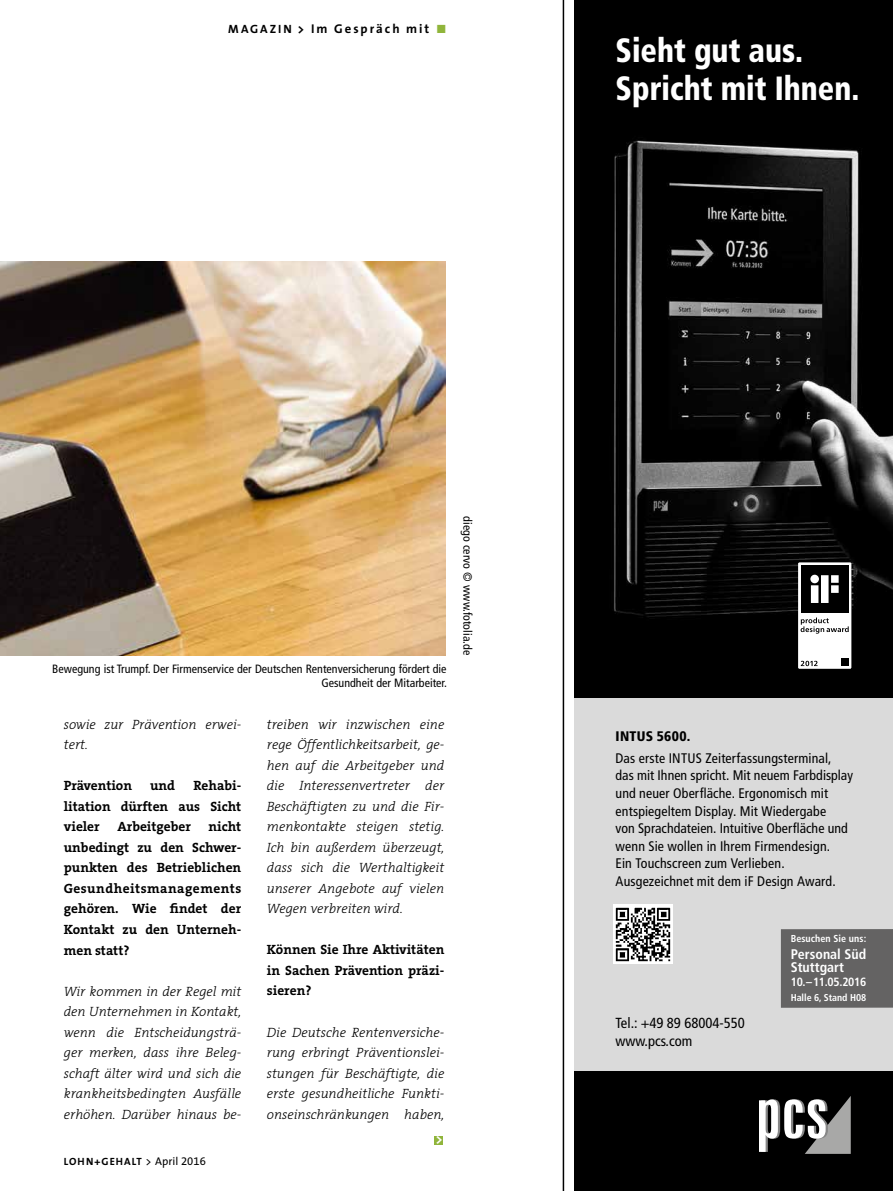
<style>
.page{position:relative;width:893px;height:1191px;background:#fff}
.page>*{position:absolute;margin:0;border:0;box-sizing:border-box;transform-origin:0 0}
.t1{font:900 condensed 33.6px/38px "Frutiger";color:#fff;scale:.91 1}
.t2{font:condensed 14.55px/17.5px "Frutiger";color:#000}
.t3{font:700 condensed 13.95px/12.8px "Frutiger LT";color:#fff}
.t4{font:condensed 13.8px/17.5px "Frutiger";letter-spacing:.01em;color:#000}
.t5{font:900 condensed 13.8px "Frutiger";letter-spacing:.02em;color:#000}
.t6{font:italic 300 13.5px/20.5px "The Serif B3";color:#000;text-align:justify}
.t7{font:700 13.5px/20.5px "The Serif B7";color:#000;text-align:justify}
.t8{font:700 13.5px "The Serif B7";color:#fff}
.t9{font:700 12.75px "The Sans";letter-spacing:.155em;color:#000}
.t10{font:condensed 12px/14.4px "Frutiger LT";color:#000;text-align:right}
.t11{font:700 condensed 11.85px "Frutiger LT";letter-spacing:-.02em;color:#fff}
.t12{font:700 10.5px "The Sans";letter-spacing:.1em;color:#000}
.t13{font:700 condensed 10.05px "Frutiger LT";letter-spacing:.005em;color:#fff}
.t14{font:700 condensed 9.9px "Frutiger LT";letter-spacing:-.005em;color:#fff}
.s1{font-size:12px}
.s2{font-family:"The Sans Bold Expert";font-weight:400;font-size:12px;color:#90b53b}
.s3{font-weight:400;font-size:11.25px}
.s4{font-family:"The Sans Expert";font-weight:400;font-size:11.25px}
</style>
<div class="page">
<div style="left:435px;top:1135px;width:8px;height:9px;background:#90b53b"></div>
<img style="left:574px;top:0;width:319px;height:698px">
<div style="left:574px;top:1071px;width:319px;height:120px;background:#000"></div>
<svg style="left:759px;top:1096px;width:92px;height:57px"></svg>
<div style="left:574px;top:698px;width:319px;height:373px;background:#dadada"></div>
<div style="left:781px;top:929px;width:112px;height:78px;background:#646363"></div>
<div style="left:614px;top:904px;width:59px;height:60px;background:#fff"></div>
<img style="left:615px;top:907px;width:56px;height:55px">
<div style="left:798px;top:562px;width:53px;height:106px;background:#fff"></div>
<div style="left:801px;top:565px;width:48px;height:48px;background:#000"></div>
<svg style="left:810px;top:574px;width:29px;height:29px"></svg>
<div style="left:841px;top:658px;width:8px;height:8px;background:#000"></div>
<svg style="left:801px;top:661px;width:16px;height:5px"></svg>
<svg style="left:801px;top:617px;width:48px;height:16px"></svg>
<hr style="left:563px;top:0;width:1px;height:1191px;background:#000">
<img style="left:0;top:261px;width:446px;height:394px">
<p class="t9" style="left:228px;top:18px;width:220px"><span class="s1">MAGAZIN</span> &gt; Im Gespräch mit <span class="s2">ó</span></p>
<h1 class="t1" style="left:616px;top:32px;width:269px">Sieht gut aus.<br>Spricht mit Ihnen.</h1>
<p class="t10" style="left:52px;top:661px;width:396px">Bewegung ist Trumpf. Der Firmenservice der Deutschen Rentenversicherung fördert die<br>Gesundheit der Mitarbeiter.</p>
<p class="t6" style="left:64px;top:714px;width:179px">sowie zur Prävention erwei&shy;tert.</p>
<p class="t7" style="left:64px;top:776px;width:70px">Prävention</p>
<p class="t7" style="left:150px;top:776px;width:27px">und</p>
<p class="t7" style="left:64px;top:776px;width:179px;text-indent:130px">Rehabi&shy;litation dürften aus Sicht vieler</p>
<p class="t7" style="left:64px;top:817px;width:179px;text-indent:145px">nicht unbedingt zu den Schwer&shy;punkten des Betrieblichen Gesundheitsmanagements gehören. Wie findet der Kontakt zu den Unterneh&shy;men statt?</p>
<p class="t6" style="left:64px;top:981px;width:179px">Wir kommen in der Regel mit den Unternehmen in Kontakt, wenn die Entscheidungsträ&shy;ger merken, dass ihre Beleg&shy;schaft älter wird und sich die krankheitsbedingten Ausfälle erhöhen. Darüber hinaus be-</p>
<p class="t7" style="left:117px;top:817px;width:75px">Arbeitgeber</p>
<p class="t12" style="left:64px;top:1152px;width:144px">LOHN+GEHALT <span class="s3">&gt; April</span> <span class="s4">2016</span></p>
<p class="t6" style="left:267px;top:714px;width:179px">treiben wir inzwischen eine rege Öffentlichkeitsarbeit, ge&shy;hen auf die Arbeitgeber und die Interessenvertreter der Beschäftigten zu und die Fir&shy;menkontakte steigen stetig.<br>Ich bin außerdem überzeugt, dass sich die Werthaltigkeit unserer Angebote auf vielen Wegen verbreiten wird.</p>
<p class="t7" style="left:267px;top:940px;width:179px">Können Sie Ihre Aktivitäten in Sachen Prävention präzi&shy;sieren?</p>
<p class="t6" style="left:267px;top:1022px;width:179px">Die Deutsche Rentenversiche&shy;rung erbringt Präventionslei&shy;stungen für Beschäftigte, die erste gesundheitliche Funkti&shy;onseinschränkungen haben,</p>
<p class="t8" style="left:436px;top:1132px;width:9px">&gt;</p>
<p class="t10" style="left:475px;top:516px;width:140px;rotate:90deg">diego cervo © www.fotolia.de</p>
<p class="t5" style="left:616px;top:728px;width:76px">INTUS 5600.</p>
<p class="t4" style="left:616px;top:749px;width:239px">Das erste INTUS Zeiterfassungsterminal, das mit Ihnen spricht. Mit neuem Farbdisplay und neuer Oberfläche. Ergonomisch mit entspiegeltem Display. Mit Wiedergabe<br>von Sprachdateien. Intuitive Oberfläche und wenn Sie wollen in Ihrem Firmendesign.<br>Ein Touchscreen zum Verlieben.<br>Ausgezeichnet mit dem iF Design Award.</p>
<p class="t2" style="left:616px;top:1014px;width:131px">Tel.: +49 89 68004-550 www.pcs.com</p>
<p class="t13" style="left:791px;top:932px;width:77px">Besuchen Sie uns:</p>
<p class="t3" style="left:791px;top:947px;width:77px">Personal Süd<br>Stuttgart</p>
<p class="t11" style="left:791px;top:974px;width:77px">10.–11.05.2016</p>
<p class="t14" style="left:791px;top:991px;width:77px">Halle 6, Stand H08</p>
</div>
